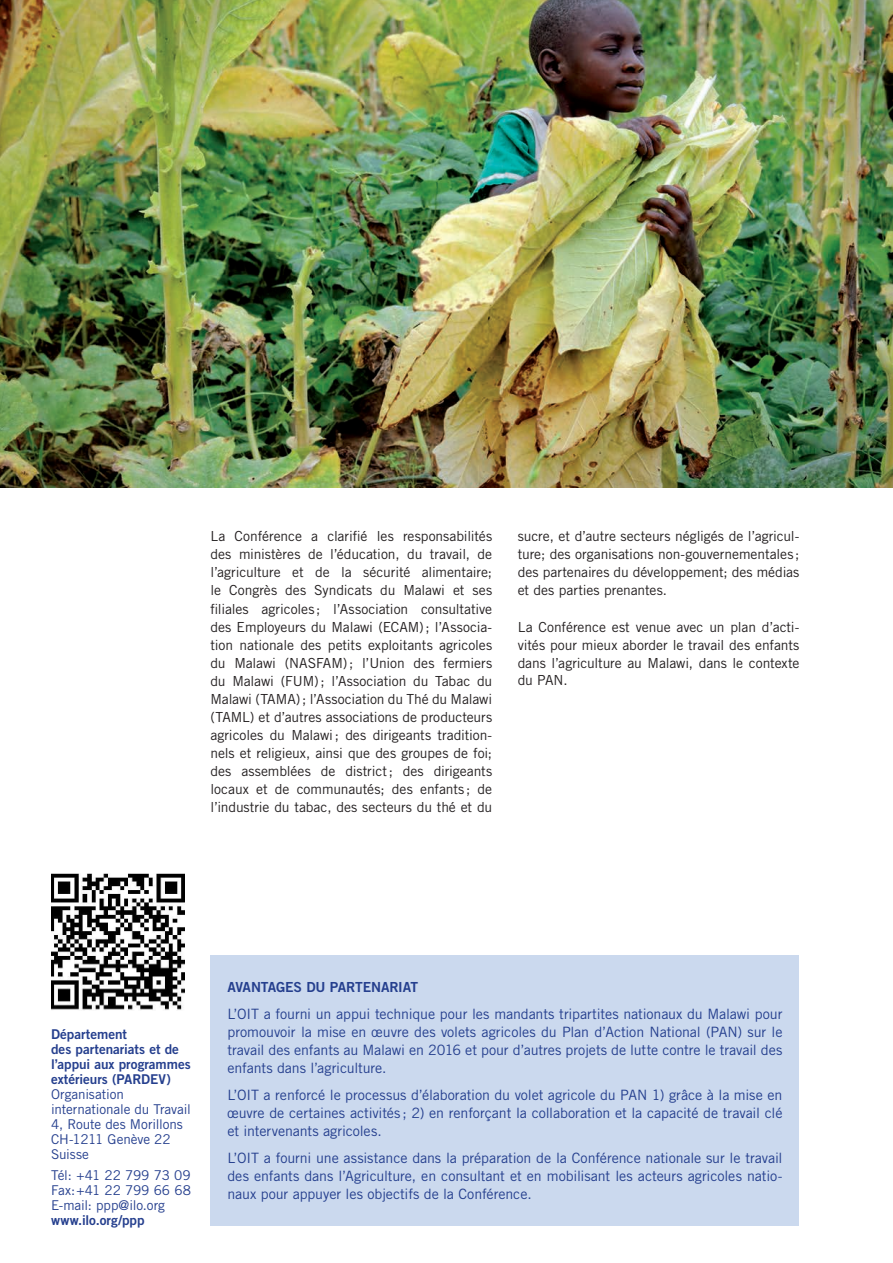
<style>
.page{position:relative;width:893px;height:1263px;background:#fff}
.page>*{position:absolute;margin:0;border:0;box-sizing:border-box;transform-origin:0 0}
.body{font:14.25px/18px "Trade Gothic LT Std";letter-spacing:-.01em;color:#253f8e;text-align:justify}
.intro{font:13.8px/18px "Trade Gothic LT Std";letter-spacing:-.005em;color:#231f20;text-align:justify}
.intro-2{font:13.8px "Trade Gothic LT Std Bd 2";letter-spacing:-.01em;color:#253f8e}
.t1{font:13.5px/15px "Trade Gothic LT Std";letter-spacing:-.005em;color:#253f8e}
.t2{font:13.5px/15px "Trade Gothic LT Std Bd 2";color:#253f8e}
</style>
<div class="page">
<img style="left:51px;top:874px;width:134px;height:136px">
<img style="left:0;top:0;width:893px;height:487px">
<div style="left:210px;top:955px;width:589px;height:270px;background:#cbd9ee"></div>
<p class="intro" style="left:210px;top:527px;width:283px">La Conférence a clarifié les responsabilités des ministères de l’éducation, du travail, de l’agriculture et de la sécurité alimentaire; le Congrès des Syndicats du Malawi et ses filiales agricoles ; l’Association consultative des Employeurs du Malawi (ECAM); l’Associa&shy;tion nationale des petits exploitants agricoles du Malawi (NASFAM); l’Union des fermiers du Malawi (FUM); l’Association du Tabac du Malawi (TAMA); l’Association du Thé du Malawi (TAML) et d’autres associations de producteurs agricoles du Malawi; des dirigeants tradition&shy;nels et religieux, ainsi que des groupes de foi; des assemblées de district; des dirigeants locaux et de communautés; des enfants ; de l’industrie du tabac, des secteurs du thé et du</p>
<p class="intro" style="left:518px;top:527px;width:283px">sucre, et d’autre secteurs négligés de l’agricul&shy;ture; des organisations non-gouvernementales ; des partenaires du développement; des médias et des parties prenantes.</p>
<p class="intro" style="left:518px;top:617px;width:283px">La Conférence est venue avec un plan d’acti&shy;vités pour mieux aborder le travail des enfants dans l’agriculture au Malawi, dans le contexte du PAN.</p>
<p class="t2" style="left:51px;top:1027px;width:141px">Département<br>des partenariats et de l’appui aux programmes extérieurs (PARDEV)</p>
<p class="t1" style="left:51px;top:1087px;width:141px">Organisation internationale du Travail<br>4, Route des Morillons<br>CH-1211 Genève 22<br>Suisse</p>
<p class="t1" style="left:51px;top:1168px;width:142px;text-align:justify">Tél: +41 22 799 73 09<br>Fax:+41 22 799 66 68<br>E-mail: ppp@ilo.org</p>
<p class="t2" style="left:51px;top:1213px;width:95px">www.ilo.org/ppp</p>
<p class="intro-2" style="left:227px;top:978px;width:192px">AVANTAGES DU PARTENARIAT</p>
<p class="body" style="left:227px;top:1004px;width:556px">L’OIT a fourni un appui technique pour les mandants tripartites nationaux du Malawi pour promouvoir la mise en œuvre des volets agricoles du Plan d’Action National (PAN) sur le travail des enfants au Malawi en 2016 et pour d’autres projets de lutte contre le travail des enfants dans l’agriculture.</p>
<p class="body" style="left:227px;top:1085px;width:556px">L’OIT a renforcé le processus d’élaboration du volet agricole du PAN 1) grâce à la mise en œuvre de certaines activités ; 2) en renforçant la collaboration et la capacité de travail clé et intervenants agricoles.</p>
<p class="body" style="left:227px;top:1148px;width:556px">L’OIT a fourni une assistance dans la préparation de la Conférence nationale sur le travail des enfants dans l’Agriculture, en consultant et en mobilisant les acteurs agricoles natio&shy;naux pour appuyer les objectifs de la Conférence.</p>
</div>
